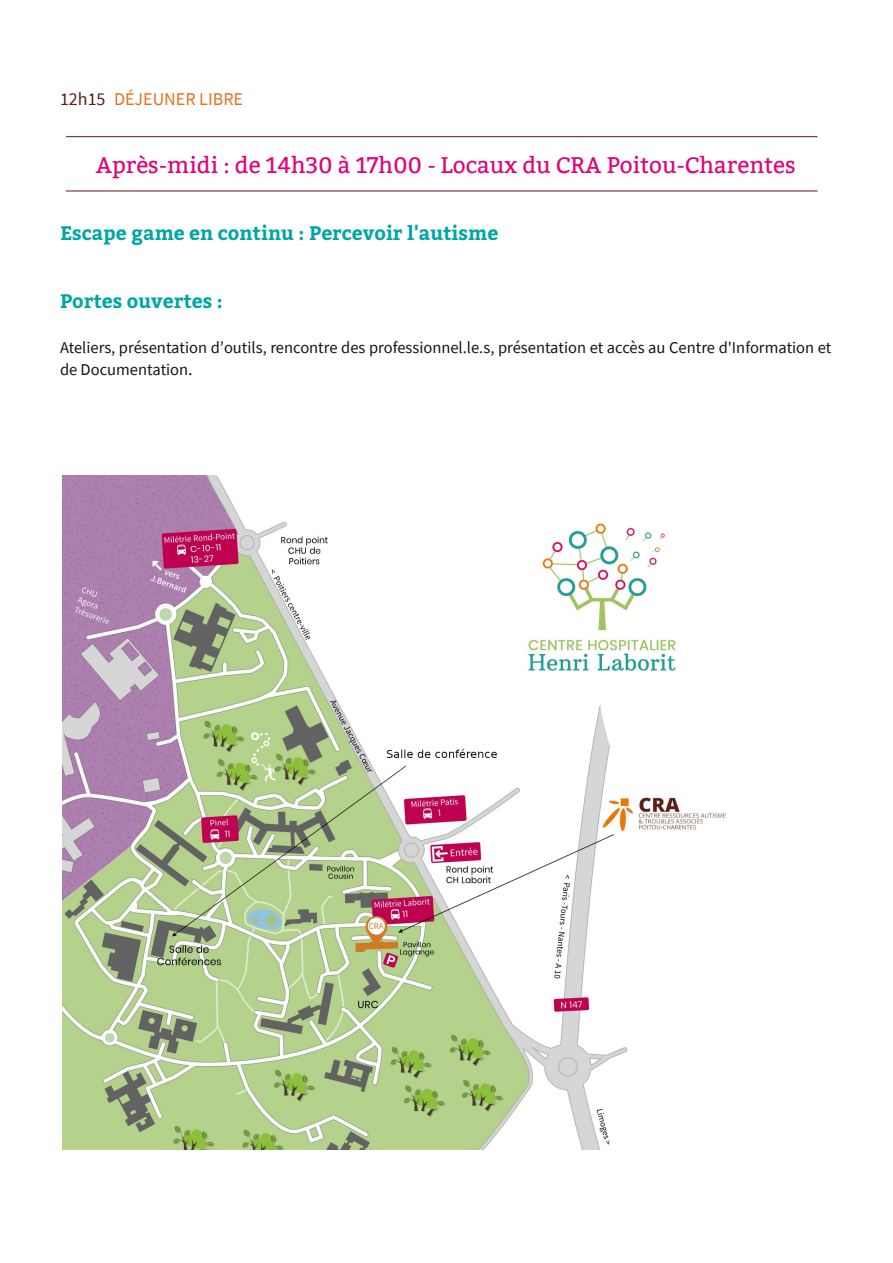
<style>
.page{position:relative;width:893px;height:1263px;background:#fff}
.page>*{position:absolute;margin:0;border:0;box-sizing:border-box;transform-origin:0 0}
.t1{font:22.5px "Bitter";color:#e20078}
.t2{font:700 19.5px "Bitter";color:#00a6a6}
.t3{font:18px "Source Sans Pro";color:#e4711f}
.t4{font:16.5px/22.5px "Source Sans Pro";color:#161413}
.s1{color:#581e17}
.s2{font-size:18px}
</style>
<div class="page">
<hr style="left:66px;top:136px;width:752px;height:1px;background:#581e17">
<hr style="left:66px;top:191px;width:752px;height:1px;background:#581e17">
<img style="left:63px;top:475px;width:663px;height:674px">
<p class="t3" style="left:60px;top:87px;width:185px"><span class="s1">12h15</span> DÉJEUNER LIBRE</p>
<h1 class="t1" style="left:96px;top:151px;width:701px">Après-midi : de 14h30 à 17h00 - Locaux du CRA Poitou-Charentes</h1>
<p class="t2" style="left:60px;top:219px;width:440px">Escape game en continu : Percevoir l'autisme</p>
<p class="t2" style="left:60px;top:286px;width:164px">Portes ouvertes :</p>
<p class="t4" style="left:60px;top:335px;width:773px">Ateliers, présentation d’outils, rencontre des professionnel.le.s, présentation et accès au Centre d'Information et de Documentation<span class="s2">.</span></p>
</div>
